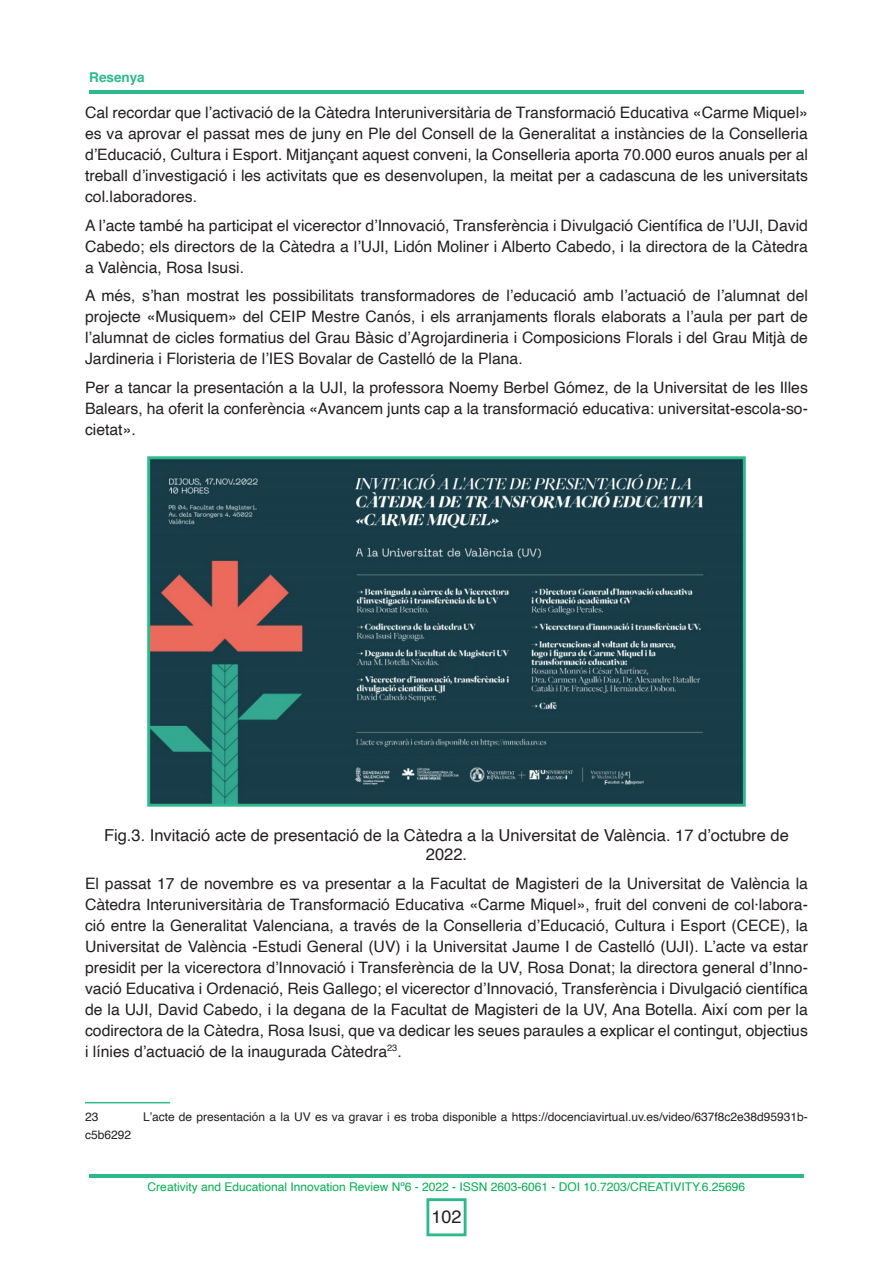
<style>
.page{position:relative;width:893px;height:1263px;background:#fff}
.page>*{position:absolute;margin:0;border:0;box-sizing:border-box;transform-origin:0 0}
.t1{font:18px "Helvetica";color:#231f20}
.texto_imagen{font:16.5px/18.9px "Helvetica";color:#231f20;text-align:center}
.parrafo{font:15.75px/21px "Helvetica";color:#231f20;text-align:justify}
.título{font:700 13.5px "Helvetica";color:#2db98a}
.pie{font:12px "Helvetica";color:#231f20}
.t2{font:12px "Helvetica";color:#00b050}
</style>
<div class="page">
<div style="left:426px;top:1198px;width:40px;height:38px;border:3px solid #2db98a"></div>
<hr style="left:89px;top:1174px;width:715px;height:3px;background:#2db98a">
<hr style="left:89px;top:90px;width:715px;height:4px;background:#2db98a">
<hr style="left:85px;top:1102px;width:85px;height:1px;background:#2db98a">
<img style="left:151px;top:460px;width:591px;height:343px">
<div style="left:147px;top:456px;width:599px;height:351px;border:3px solid #2db98a"></div>
<p class="título" style="left:89px;top:66px;width:57px">Resenya</p>
<p class="parrafo" style="left:85px;top:103px;width:724px">Cal recordar que l’activació de la Càtedra Interuniversitària de Transformació Educativa «Carme Miquel» es va aprovar el passat mes de juny en Ple del Consell de la Generalitat a instàncies de la Conselleria d’Educació, Cultura i Esport. Mitjançant aquest conveni, la Conselleria aporta 70.000 euros anuals per al treball d’investigació i les activitats que es desenvolupen, la meitat per a cadascuna de les universitats col.laboradores.</p>
<p class="parrafo" style="left:85px;top:215px;width:724px">A l’acte també ha participat el vicerector d’Innovació, Transferència i Divulgació Científica de l’UJI, David Cabedo; els directors de la Càtedra a l’UJI, Lidón Moliner i Alberto Cabedo, i la directora de la Càtedra a València, Rosa Isusi.</p>
<p class="parrafo" style="left:85px;top:286px;width:724px">A més, s’han mostrat les possibilitats transformadores de l’educació amb l’actuació de l’alumnat del projecte «Musiquem» del CEIP Mestre Canós, i els arranjaments florals elaborats a l’aula per part de l’alumnat de cicles formatius del Grau Bàsic d’Agrojardineria i Composicions Florals i del Grau Mitjà de Jardineria i Floristeria de l’IES Bovalar de Castelló de la Plana.</p>
<p class="parrafo" style="left:85px;top:377px;width:724px">Per a tancar la presentación a la UJI, la professora Noemy Berbel Gómez, de la Universitat de les Illes Balears, ha oferit la conferència «Avancem junts cap a la transformació educativa: universitat-escola-so&shy;cietat».</p>
<p class="texto_imagen" style="left:104px;top:826px;width:686px">Fig.3. Invitació acte de presentació de la Càtedra a la Universitat de València. 17 d’octubre de<br>2022.</p>
<p class="parrafo" style="left:85px;top:873px;width:724px">El passat 17 de novembre es va presentar a la Facultat de Magisteri de la Universitat de València la Càtedra Interuniversitària de Transformació Educativa «Carme Miquel», fruit del conveni de col·labora&shy;ció entre la Generalitat Valenciana, a través de la Conselleria d’Educació, Cultura i Esport (CECE), la Universitat de València -Estudi General (UV) i la Universitat Jaume I de Castelló (UJI). L’acte va estar presidit per la vicerectora d’Innovació i Transferència de la UV, Rosa Donat; la directora general d’Inno&shy;vació Educativa i Ordenació, Reis Gallego; el vicerector d’Innovació, Transferència i Divulgació científica de la UJI, David Cabedo, i la degana de la Facultat de Magisteri de la UV, Ana Botella. Així com per la codirectora de la Càtedra, Rosa Isusi, que va dedicar les seues paraules a explicar el contingut, objectius i línies d’actuació de la inaugurada Càtedra<sup>23</sup>.</p>
<p class="pie" style="left:85px;top:1107px;width:15px">23</p>
<p class="pie" style="left:143px;top:1107px;width:666px">L’acte de presentación a la UV es va gravar i es troba disponible a https://docenciavirtual.uv.es/video/637f8c2e38d95931b-</p>
<p class="pie" style="left:85px;top:1125px;width:48px">c5b6292</p>
<p class="t2" style="left:148px;top:1178px;width:599px">Creativity and Educational Innovation Review Nº6 - 2022 - ISSN 2603-6061 - DOI 10.7203/CREATIVITY.6.25696</p>
<p class="t1" style="left:431px;top:1203px;width:32px">102</p>
</div>
